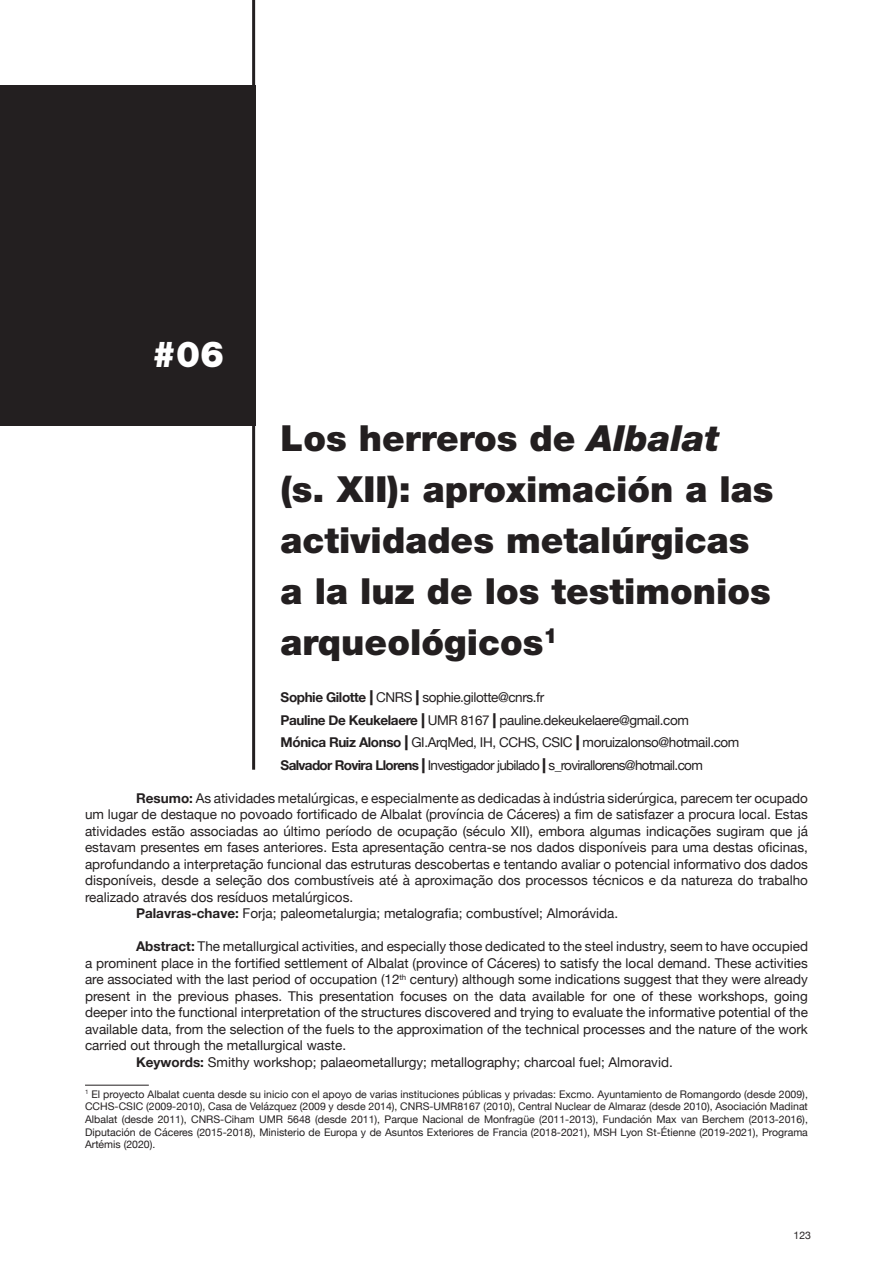
<style>
.page{position:relative;width:893px;height:1263px;background:#fff}
.page>*{position:absolute;margin:0;border:0;box-sizing:border-box;transform-origin:0 0}
.t1{font:900 36px/51px "Helvetica Neue LT Pro";color:#231f20}
.t2{font:900 36px "Helvetica Neue LT Pro";color:#fff}
.t3{font:13.5px "Helvetica Neue";color:#231f20}
.t4{font:13.5px/22.5px "Helvetica Neue";letter-spacing:-.03em;color:#231f20}
.t5{font:10.5px/12.6px "Helvetica Neue";color:#231f20;text-align:justify}
.s1{font-style:italic}
.s2{font-weight:700}
.s3{font-family:"Helvetica Neue LT Pro";font-weight:900;font-size:15px}
</style>
<div class="page">
<div style="left:0;top:85px;width:255px;height:340px;background:#231f20"></div>
<hr style="left:252px;top:0;width:3px;height:770px;background:#231f20">
<hr style="left:85px;top:1085px;width:64px;height:1px;background:#231f20">
<h1 class="t2" style="left:152px;top:332px;width:74px">#06</h1>
<h1 class="t1" style="left:281px;top:412px;width:494px">Los herreros de <span class="s1">Albalat<br></span>(s. XII): aproximación a las actividades metalúrgicas a la luz de los testimonios arqueológicos<sup>1</sup></h1>
<p class="t4" style="left:281px;top:687px;width:460px"><span class="s2">Sophie Gilotte</span> <span class="s3">|</span> CNRS <span class="s3">|</span> sophie.gilotte@cnrs.fr<br><span class="s2">Pauline De Keukelaere</span> <span class="s3">|</span> UMR 8167 <span class="s3">|</span> pauline.dekeukelaere@gmail.com<br><span class="s2">Mónica Ruiz Alonso</span> <span class="s3">|</span> GI.ArqMed, IH, CCHS, CSIC <span class="s3">|</span> moruizalonso@hotmail.com <span class="s2">Salvador Rovira Llorens</span> <span class="s3">|</span> Investigador jubilado <span class="s3">|</span> s_rovirallorens@hotmail.com</p>
<p class="t3" style="left:136px;top:788px;width:673px"><span class="s2">Resumo:</span> As atividades metalúrgicas, e especialmente as dedicadas à indústria siderúrgica, parecem ter ocupado</p>
<p class="t3" style="left:85px;top:805px;width:724px">um lugar de destaque no povoado fortificado de Albalat (província de Cáceres) a fim de satisfazer a procura local. Estas</p>
<p class="t3" style="left:85px;top:821px;width:724px">atividades estão associadas ao último período de ocupação (século XII), embora algumas indicações sugiram que já</p>
<p class="t3" style="left:85px;top:838px;width:724px">estavam presentes em fases anteriores. Esta apresentação centra-se nos dados disponíveis para uma destas oficinas,</p>
<p class="t3" style="left:85px;top:854px;width:724px">aprofundando a interpretação funcional das estruturas descobertas e tentando avaliar o potencial informativo dos dados</p>
<p class="t3" style="left:85px;top:871px;width:724px">disponíveis, desde a seleção dos combustíveis até à aproximação dos processos técnicos e da natureza do trabalho</p>
<p class="t3" style="left:85px;top:887px;width:270px">realizado através dos resíduos metalúrgicos.</p>
<p class="t3" style="left:136px;top:904px;width:484px"><span class="s2">Palavras-chave:</span> Forja; paleometalurgia; metalografia; combustível; Almorávida.</p>
<p class="t3" style="left:136px;top:937px;width:673px"><span class="s2">Abstract:</span> The metallurgical activities, and especially those dedicated to the steel industry, seem to have occupied</p>
<p class="t3" style="left:85px;top:953px;width:724px">a prominent place in the fortified settlement of Albalat (province of Cáceres) to satisfy the local demand. These activities</p>
<p class="t3" style="left:85px;top:970px;width:724px">are associated with the last period of occupation (12<sup>th</sup> century) although some indications suggest that they were already</p>
<p class="t3" style="left:85px;top:986px;width:724px">present in the previous phases. This presentation focuses on the data available for one of these workshops, going</p>
<p class="t3" style="left:85px;top:1003px;width:724px">deeper into the functional interpretation of the structures discovered and trying to evaluate the informative potential of the</p>
<p class="t3" style="left:85px;top:1019px;width:724px">available data, from the selection of the fuels to the approximation of the technical processes and the nature of the work</p>
<p class="t3" style="left:85px;top:1036px;width:263px">carried out through the metallurgical waste.</p>
<p class="t3" style="left:136px;top:1052px;width:538px"><span class="s2">Keywords:</span> Smithy workshop; palaeometallurgy; metallography; charcoal fuel; Almoravid.</p>
<p class="t5" style="left:85px;top:1088px;width:724px"><sup>1</sup> El proyecto Albalat cuenta desde su inicio con el apoyo de varias instituciones públicas y privadas: Excmo. Ayuntamiento de Romangordo (desde 2009), CCHS-CSIC (2009-2010), Casa de Velázquez (2009 y desde 2014), CNRS-UMR8167 (2010), Central Nuclear de Almaraz (desde 2010), Asociación Madinat Albalat (desde 2011), CNRS-Ciham UMR 5648 (desde 2011), Parque Nacional de Monfragüe (2011-2013), Fundación Max van Berchem (2013-2016), Diputación de Cáceres (2015-2018), Ministerio de Europa y de Asuntos Exteriores de Francia (2018-2021), MSH Lyon St-Étienne (2019-2021), Programa Artémis (2020).</p>
<p class="t5" style="left:793px;top:1230px;width:19px">123</p>
</div>
